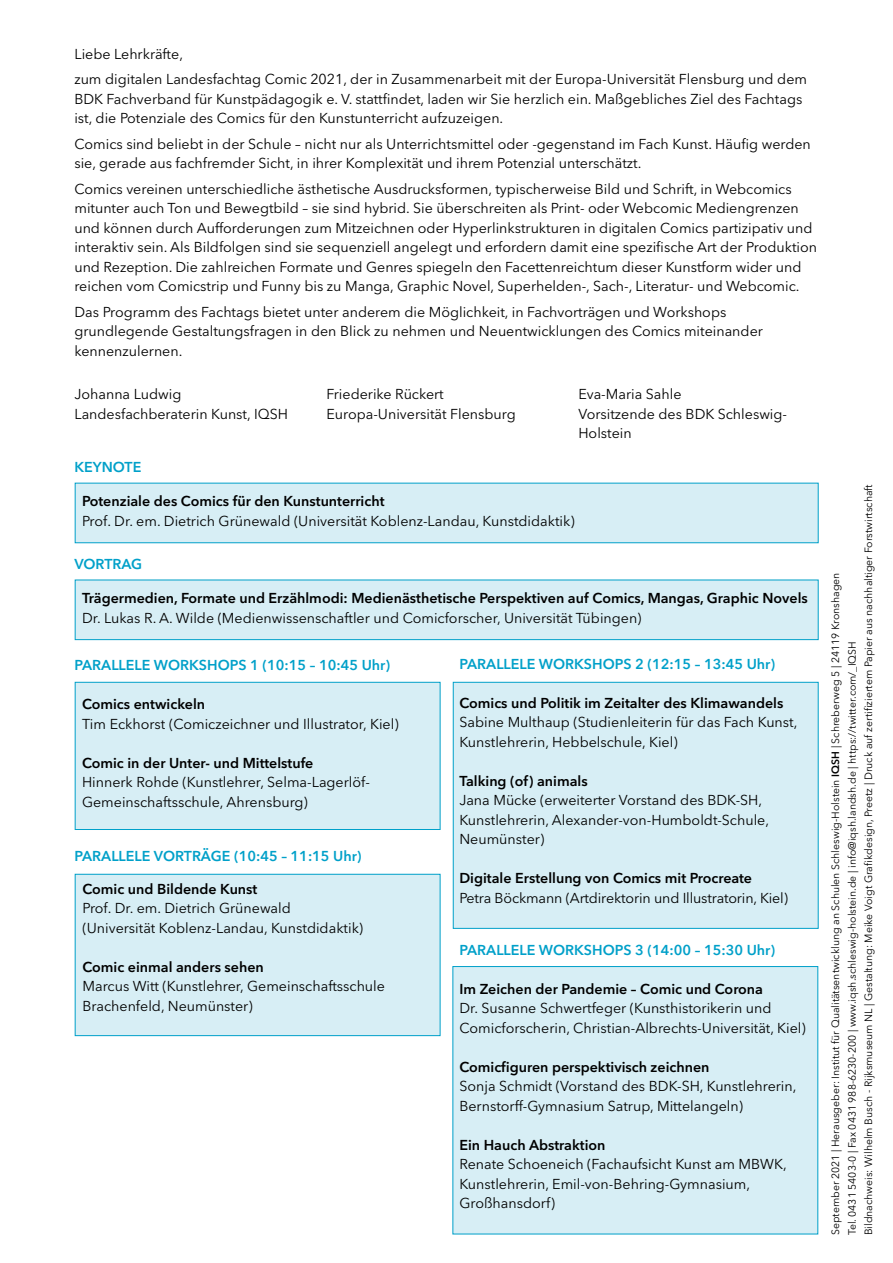
<style>
.page{position:relative;width:893px;height:1263px;background:#fff}
.page>*{position:absolute;margin:0;border:0;box-sizing:border-box;transform-origin:0 0}
.t1{font:14.25px/19.5px "Avenir Next LT Pro";color:#000}
.t2{font:600 14.25px "Avenir Next LT Pro";color:#000}
.t3{font:600 14.25px "Avenir Next LT Pro";color:#00a0c9}
.t4{font:10.5px/16.5px "Avenir Next LT Pro";color:#000}
.s1{font-weight:600}
</style>
<div class="page">
<div style="left:75px;top:874px;width:365px;height:162px;background:#d7eef5"></div>
<div style="left:75px;top:874px;width:365px;height:162px;border:1px solid #00a0c9"></div>
<div style="left:453px;top:682px;width:366px;height:247px;background:#d7eef5;border:1px solid #00a0c9"></div>
<div style="left:452px;top:966px;width:366px;height:268px;background:#d7eef5"></div>
<div style="left:75px;top:682px;width:365px;height:148px;background:#d7eef5;border:1px solid #00a0c9"></div>
<div style="left:75px;top:483px;width:744px;height:60px;background:#d7eef5;border:1px solid #00a0c9"></div>
<div style="left:75px;top:580px;width:744px;height:60px;background:#d7eef5;border:1px solid #00a0c9"></div>
<p class="t1" style="left:74px;top:44px;width:110px">Liebe Lehrkräfte,</p>
<p class="t1" style="left:74px;top:70px;width:734px">zum digitalen Landesfachtag Comic 2021, der in Zusammenarbeit mit der Europa-Universität Flensburg und dem<br>BDK Fachverband für Kunstpädagogik e. V. stattfindet, laden wir Sie herzlich ein. Maßgebliches Ziel des Fachtags ist, die Potenziale des Comics für den Kunstunterricht aufzuzeigen.</p>
<p class="t1" style="left:74px;top:134px;width:738px">Comics sind beliebt in der Schule – nicht nur als Unterrichtsmittel oder -gegenstand im Fach Kunst. Häufig werden sie, gerade aus fachfremder Sicht, in ihrer Komplexität und ihrem Potenzial unterschätzt.</p>
<p class="t1" style="left:74px;top:179px;width:744px">Comics vereinen unterschiedliche ästhetische Ausdrucksformen, typischerweise Bild und Schrift, in Webcomics mitunter auch Ton und Bewegtbild – sie sind hybrid. Sie überschreiten als Print- oder Webcomic Mediengrenzen und können durch Aufforderungen zum Mitzeichnen oder Hyperlinkstrukturen in digitalen Comics partizipativ und interaktiv sein. Als Bildfolgen sind sie sequenziell angelegt und erfordern damit eine spezifische Art der Produktion und Rezeption. Die zahlreichen Formate und Genres spiegeln den Facettenreichtum dieser Kunstform wider und reichen vom Comicstrip und Funny bis zu Manga, Graphic Novel, Superhelden-, Sach-, Literatur- und Webcomic.</p>
<p class="t1" style="left:74px;top:302px;width:690px">Das Programm des Fachtags bietet unter anderem die Möglichkeit, in Fachvorträgen und Workshops grundlegende Gestaltungsfragen in den Blick zu nehmen und Neuentwicklungen des Comics miteinander kennenzulernen.</p>
<p class="t1" style="left:74px;top:385px;width:109px">Johanna Ludwig</p>
<p class="t1" style="left:326px;top:385px;width:119px">Friederike Rückert</p>
<p class="t1" style="left:578px;top:385px;width:105px">Eva-Maria Sahle</p>
<p class="t1" style="left:74px;top:404px;width:215px">Landesfachberaterin Kunst, IQSH</p>
<p class="t1" style="left:326px;top:404px;width:191px">Europa-Universität Flensburg</p>
<p class="t1" style="left:578px;top:404px;width:210px">Vorsitzende des BDK Schleswig-<br>Holstein</p>
<p class="t3" style="left:74px;top:458px;width:68px">KEYNOTE</p>
<p class="t2" style="left:82px;top:493px;width:304px">Potenziale des Comics für den Kunstunterricht</p>
<p class="t1" style="left:82px;top:511px;width:494px">Prof. Dr. em. Dietrich Grünewald (Universität Koblenz-Landau, Kunstdidaktik)</p>
<p class="t3" style="left:74px;top:555px;width:69px">VORTRAG</p>
<p class="t2" style="left:82px;top:590px;width:727px">Trägermedien, Formate und Erzählmodi: Medienästhetische Perspektiven auf Comics, Mangas, Graphic Novels</p>
<p class="t1" style="left:82px;top:608px;width:561px">Dr. Lukas R. A. Wilde (Medienwissenschaftler und Comicforscher, Universität Tübingen)</p>
<p class="t3" style="left:74px;top:656px;width:317px">PARALLELE WORKSHOPS 1 (10:15 – 10:45 Uhr)</p>
<p class="t2" style="left:82px;top:695px;width:125px">Comics entwickeln</p>
<p class="t1" style="left:82px;top:714px;width:318px">Tim Eckhorst (Comiczeichner und Illustrator, Kiel)</p>
<p class="t2" style="left:82px;top:754px;width:233px">Comic in der Unter- und Mittelstufe</p>
<p class="t1" style="left:82px;top:772px;width:289px">Hinnerk Rohde (Kunstlehrer, Selma-Lagerlöf-<br>Gemeinschaftsschule, Ahrensburg)</p>
<p class="t3" style="left:74px;top:848px;width:289px">PARALLELE VORTRÄGE (10:45 – 11:15 Uhr)</p>
<p class="t2" style="left:82px;top:880px;width:176px">Comic und Bildende Kunst</p>
<p class="t1" style="left:82px;top:899px;width:282px">Prof. Dr. em. Dietrich Grünewald (Universität Koblenz-Landau, Kunstdidaktik)</p>
<p class="t2" style="left:82px;top:958px;width:183px">Comic einmal anders sehen</p>
<p class="t1" style="left:82px;top:977px;width:304px">Marcus Witt (Kunstlehrer, Gemeinschaftsschule<br>Brachenfeld, Neumünster)</p>
<p class="t3" style="left:459px;top:655px;width:317px">PARALLELE WORKSHOPS 2 (12:15 – 13:45 Uhr)</p>
<p class="t2" style="left:459px;top:694px;width:325px">Comics und Politik im Zeitalter des Klimawandels</p>
<p class="t1" style="left:459px;top:713px;width:340px">Sabine Multhaup (Studienleiterin für das Fach Kunst,<br>Kunstlehrerin, Hebbelschule, Kiel)</p>
<p class="t2" style="left:459px;top:772px;width:130px">Talking (of) animals</p>
<p class="t1" style="left:459px;top:791px;width:311px">Jana Mücke (erweiterter Vorstand des BDK-SH,<br>Kunstlehrerin, Alexander-von-Humboldt-Schule,<br>Neumünster)</p>
<p class="t2" style="left:459px;top:870px;width:294px">Digitale Erstellung von Comics mit Procreate</p>
<p class="t1" style="left:459px;top:888px;width:330px">Petra Böckmann (Artdirektorin und Illustratorin, Kiel)</p>
<p class="t3" style="left:459px;top:941px;width:317px">PARALLELE WORKSHOPS 3 (14:00 – 15:30 Uhr)</p>
<p class="t2" style="left:459px;top:980px;width:305px">Im Zeichen der Pandemie – Comic und Corona</p>
<p class="t1" style="left:459px;top:998px;width:348px">Dr. Susanne Schwertfeger (Kunsthistorikerin und<br>Comicforscherin, Christian-Albrechts-Universität, Kiel)</p>
<p class="t2" style="left:459px;top:1058px;width:252px">Comicfiguren perspektivisch zeichnen</p>
<p class="t1" style="left:459px;top:1076px;width:339px">Sonja Schmidt (Vorstand des BDK-SH, Kunstlehrerin,<br>Bernstorff-Gymnasium Satrup, Mittelangeln)</p>
<p class="t2" style="left:459px;top:1136px;width:148px">Ein Hauch Abstraktion</p>
<p class="t1" style="left:459px;top:1154px;width:329px">Renate Schoeneich (Fachaufsicht Kunst am MBWK,<br>Kunstlehrerin, Emil-von-Behring-Gymnasium,<br>Großhansdorf)</p>
<p class="t4" style="left:844px;top:1235px;width:752px;rotate:-90deg">Tel. 0431 5403-0 | Fax 0431 988-6230-200 | www.iqsh.schleswig-holstein.de | info@iqsh.landsh.de | https://twitter.com/_IQSH<br>Bildnachweis: Wilhelm Busch - Rijksmuseum NL | Gestaltung: Meike Voigt Grafikdesign, Preetz | Druck auf zertifiziertem Papier aus nachhaltiger Forstwirtschaft</p>
<p class="t4" style="left:827px;top:1235px;width:664px;rotate:-90deg">September 2021 | Herausgeber: Institut für Qualitätsentwicklung an Schulen Schleswig-Holstein <span class="s1">IQSH</span> | Schreberweg 5 | 24119 Kronshagen</p>
</div>
